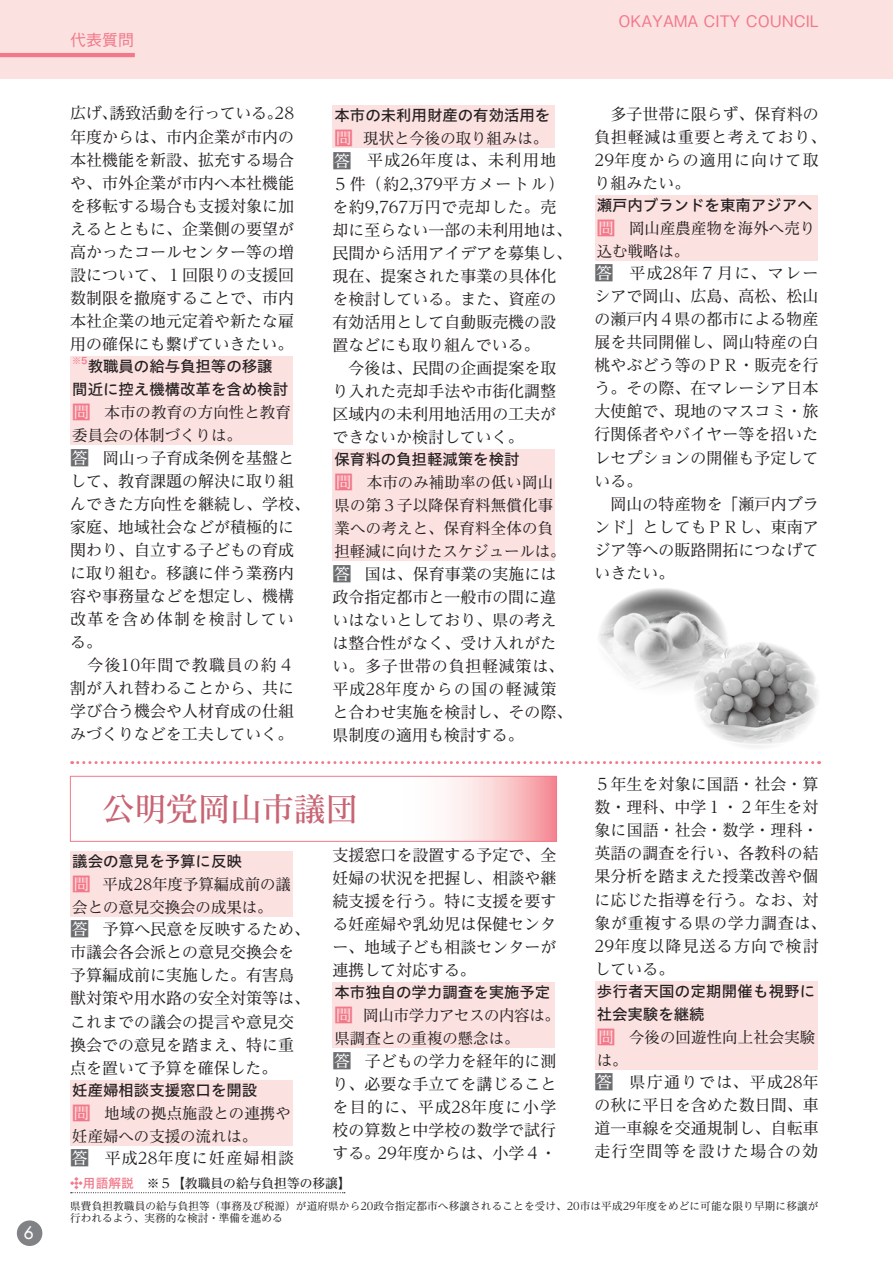
<style>
.page{position:relative;width:893px;height:1263px;background:#fff}
.page>*{position:absolute;margin:0;border:0;box-sizing:border-box;transform-origin:0 0}
.t1{font:500 31.95px "Reim Pr 6";color:#c86473}
.t2{font:500 16.95px "Futura Std";color:#fff}
.t3{font:15.9px/23.1px "Reim Pr 6";letter-spacing:.005em;color:#231f20}
.t4{font:15.9px/23.1px "Reim Pr 6";letter-spacing:.045em;color:#231f20}
.t5{font:500 15.9px "Gothic BBB Pr 6";letter-spacing:-.005em;color:#f2798a}
.t6{font:15.9px "Reim Pr 6";letter-spacing:.08em;color:#231f20}
.t7{font:15.45px/23.1px "Reim Pr 6";color:#231f20}
.t8{font:15.45px/23.1px "Hiragino UD Sans Std W5";color:#231f20;text-align:center}
.t9{font:500 12.75px "Reim Pr 6";color:#231f20}
.t10{font:10.65px/12.8px "Reim Pr 6";letter-spacing:.01em;color:#231f20}
.t11{font:9px "Hira Kaku Pro W6";color:#f2798a}
.s1{font-size:18.45px;color:#f2798a}
.s2{font-size:19.2px;color:#6c6d70}
.s3{font-family:"Futo Go B101 Pr 6";font-weight:700;color:#f2798a}
</style>
<div class="page">
<svg style="left:71px;top:1192px;width:274px;height:1px"></svg>
<div style="left:0;top:0;width:893px;height:79px;background:#fce1e1"></div>
<div style="left:17px;top:1220px;width:25px;height:26px;background:#808285;border-radius:50%"></div>
<hr style="left:0;top:53px;width:135px;height:4px;background:#f2798a">
<div style="left:70px;top:356px;width:223px;height:89px;background:#fce1e1"></div>
<div style="left:332px;top:105px;width:223px;height:43px;background:#fce1e1"></div>
<div style="left:332px;top:449px;width:223px;height:112px;background:#fce1e1"></div>
<div style="left:595px;top:195px;width:222px;height:66px;background:#fce1e1"></div>
<svg style="left:451px;top:778px;width:104px;height:61px;background:#f9c8cb"></svg>
<div style="left:70px;top:776px;width:487px;height:65px;border:1px solid #f2798a"></div>
<div style="left:70px;top:851px;width:223px;height:66px;background:#fce1e1"></div>
<div style="left:70px;top:1080px;width:223px;height:65px;background:#fce1e1"></div>
<div style="left:332px;top:982px;width:223px;height:66px;background:#fce1e1"></div>
<div style="left:595px;top:981px;width:222px;height:89px;background:#fce1e1"></div>
<svg style="left:72px;top:761px;width:748px;height:3px"></svg>
<img style="left:599px;top:588px;width:128px;height:72px">
<img style="left:693px;top:641px;width:125px;height:107px">
<p class="t2" style="left:24px;top:1222px;width:11px">6</p>
<p class="t5" style="left:70px;top:27px;width:65px">代表質問</p>
<p class="t3" style="left:70px;top:102px;width:226px;text-align:justify">広げ、誘致活動を行っている。28年度からは、市内企業が市内の本社機能を新設、拡充する場合や、市外企業が市内へ本社機能を移転する場合も支援対象に加えるとともに、企業側の要望が高かったコールセンター等の増設について、１回限りの支援回数制限を撤廃することで、市内本社企業の地元定着や新たな雇用の確保にも繫げていきたい。</p>
<p class="t11" style="left:72px;top:353px;width:17px">※5</p>
<p class="t8" style="left:72px;top:354px;width:217px">教職員の給与負担等の移譲<br>間近に控え機構改革を含め検討</p>
<p class="t7" style="left:72px;top:400px;width:220px"><span class="s1">問</span> 本市の教育の方向性と教育委員会の体制づくりは。</p>
<p class="t3" style="left:70px;top:446px;width:241px"><span class="s2">答</span> 岡山っ子育成条例を基盤として、教育課題の解決に取り組んできた方向性を継続し、学校、家庭、地域社会などが積極的に関わり、自立する子どもの育成に取り組む。移譲に伴う業務内容や事務量などを想定し、機構改革を含め体制を検討している。　<br>　今後10年間で教職員の約４割が入れ替わることから、共に学び合う機会や人材育成の仕組みづくりなどを工夫していく。</p>
<p class="t8" style="left:334px;top:103px;width:217px">本市の未利用財産の有効活用を</p>
<p class="t7" style="left:334px;top:127px;width:215px"><span class="s1">問</span> 現状と今後の取り組みは。</p>
<p class="t3" style="left:332px;top:149px;width:241px"><span class="s2">答</span> 平成26年度は、未利用地<br>５件（約2,379平方メートル）を約9,767万円で売却した。売却に至らない一部の未利用地は、民間から活用アイデアを募集し、現在、提案された事業の具体化を検討している。また、資産の有効活用として自動販売機の設置などにも取り組んでいる。<br>　今後は、民間の企画提案を取り入れた売却手法や市街化調整区域内の未利用地活用の工夫ができないか検討していく。</p>
<p class="t8" style="left:334px;top:447px;width:186px">保育料の負担軽減策を検討</p>
<p class="t7" style="left:334px;top:471px;width:233px"><span class="s1">問</span> 本市のみ補助率の低い岡山県の第３子以降保育料無償化事業への考えと、保育料全体の負担軽減に向けたスケジュールは。</p>
<p class="t3" style="left:332px;top:562px;width:241px"><span class="s2">答</span> 国は、保育事業の実施には政令指定都市と一般市の間に違いはないとしており、県の考えは整合性がなく、受け入れがたい。多子世帯の負担軽減策は、平成28年度からの国の軽減策と合わせ実施を検討し、その際、県制度の適用も検討する。</p>
<h1 class="t1" style="left:71px;top:782px;width:289px">　公明党岡山市議団</h1>
<p class="t8" style="left:72px;top:848px;width:171px">議会の意見を予算に反映</p>
<p class="t7" style="left:72px;top:872px;width:220px"><span class="s1">問</span> 平成28年度予算編成前の議会との意見交換会の成果は。</p>
<p class="t3" style="left:70px;top:917px;width:241px"><span class="s2">答</span> 予算へ民意を反映するため、市議会各会派との意見交換会を予算編成前に実施した。有害鳥獣対策や用水路の安全対策等は、これまでの議会の提言や意見交換会での意見を踏まえ、特に重点を置いて予算を確保した。</p>
<p class="t8" style="left:72px;top:1077px;width:186px">妊産婦相談支援窓口を開設</p>
<p class="t7" style="left:72px;top:1101px;width:220px"><span class="s1">問</span> 地域の拠点施設との連携や妊産婦への支援の流れは。</p>
<p class="t6" style="left:70px;top:1145px;width:225px"><span class="s2">答</span> 平成28年度に妊産婦相談</p>
<p class="t3" style="left:332px;top:843px;width:225px;text-align:justify">支援窓口を設置する予定で、全妊婦の状況を把握し、相談や継続支援を行う。特に支援を要する妊産婦や乳幼児は保健センター、地域子ども相談センターが連携して対応する。</p>
<p class="t8" style="left:334px;top:980px;width:217px">本市独自の学力調査を実施予定</p>
<p class="t7" style="left:334px;top:1003px;width:227px"><span class="s1">問</span> 岡山市学力アセスの内容は。県調査との重複の懸念は。</p>
<p class="t3" style="left:332px;top:1049px;width:225px;text-align:justify"><span class="s2">答</span> 子どもの学力を経年的に測り、必要な手立てを講じることを目的に、平成28年度に小学校の算数と中学校の数学で試行する。29年度からは、小学４・</p>
<p class="t5" style="left:618px;top:8px;width:202px">OKAYAMA CITY COUNCIL</p>
<p class="t4" style="left:595px;top:102px;width:233px">　多子世帯に限らず、保育料の負担軽減は重要と考えており、<br>29年度からの適用に向けて取り組みたい。</p>
<p class="t8" style="left:597px;top:192px;width:217px">瀬戸内ブランドを東南アジアへ</p>
<p class="t7" style="left:597px;top:216px;width:220px"><span class="s1">問</span> 岡山産農産物を海外へ売り込む戦略は。</p>
<p class="t3" style="left:595px;top:261px;width:225px"><span class="s2">答</span> 平成28年７月に、マレーシアで岡山、広島、高松、松山の瀬戸内４県の都市による物産展を共同開催し、岡山特産の白桃やぶどう等のＰＲ・販売を行う。その際、在マレーシア日本大使館で、現地のマスコミ・旅行関係者やバイヤー等を招いたレセプションの開催も予定している。<br>　岡山の特産物を「瀬戸内ブランド」としてもＰＲし、東南アジア等への販路開拓につなげていきたい。</p>
<p class="t3" style="left:595px;top:772px;width:233px">５年生を対象に国語・社会・算数・理科、中学１・２年生を対象に国語・社会・数学・理科・英語の調査を行い、各教科の結果分析を踏まえた授業改善や個に応じた指導を行う。なお、対象が重複する県の学力調査は、<br>29年度以降見送る方向で検討している。</p>
<p class="t8" style="left:597px;top:978px;width:220px;text-align:left">歩行者天国の定期開催も視野に社会実験を継続</p>
<p class="t7" style="left:597px;top:1025px;width:220px"><span class="s1">問</span> 今後の回遊性向上社会実験は。</p>
<p class="t3" style="left:595px;top:1070px;width:225px;text-align:justify"><span class="s2">答</span> 県庁通りでは、平成28年の秋に平日を含めた数日間、車道一車線を交通規制し、自転車走行空間等を設けた場合の効</p>
<p class="t9" style="left:70px;top:1173px;width:282px"><span class="s3">❖用語解説</span> ※５【教職員の給与負担等の移譲】</p>
<p class="t10" style="left:70px;top:1199px;width:750px">県費負担教職員の給与負担等（事務及び税源）が道府県から20政令指定都市へ移譲されることを受け、20市は平成29年度をめどに可能な限り早期に移譲が行われるよう、実務的な検討・準備を進める</p>
</div>
